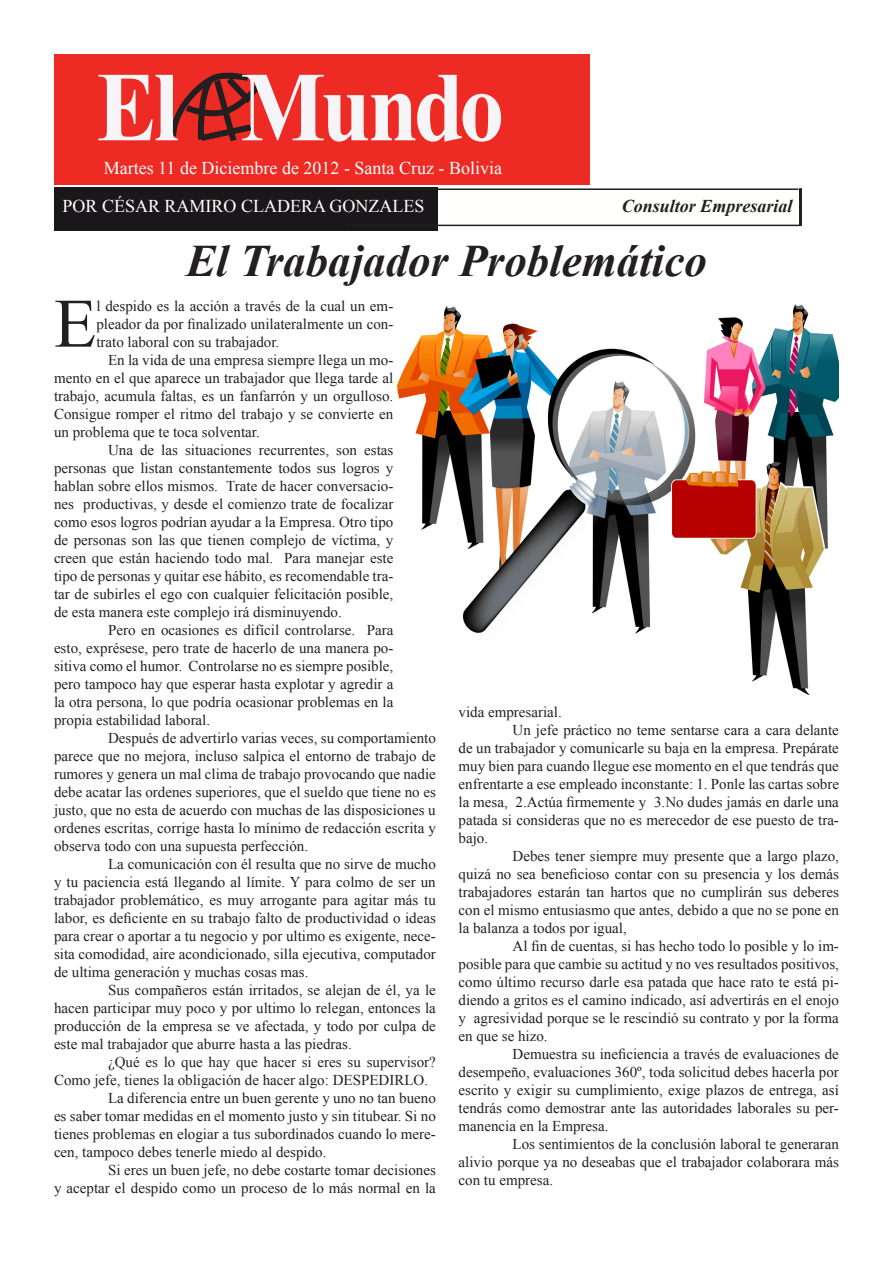
<style>
.page{position:relative;width:893px;height:1263px;background:#fff}
.page>*{position:absolute;margin:0;border:0;box-sizing:border-box;transform-origin:0 0}
.texto{font:69.3px "Times New Roman";color:#231f20}
.titulo{font:italic 700 45px "Times New Roman";color:#231f20}
.t1{font:18px "Times New Roman";color:#fdfffc}
.t2{font:18px "Times New Roman";color:#fffffd}
.escribe{font:italic 700 18px "Times New Roman";color:#231f20}
.texto-2{font:15px/18px "Times New Roman";color:#231f20;text-align:justify}
</style>
<div class="page">
<div style="left:54px;top:54px;width:536px;height:130px;background:#ee2a25"></div>
<svg style="left:98px;top:72px;width:403px;height:70px"></svg>
<div style="left:54px;top:187px;width:384px;height:43px;background:#1a171b"></div>
<hr style="left:345px;top:225px;width:456px;height:1px;background:#231f20">
<hr style="left:799px;top:188px;width:3px;height:37px;background:#231f20">
<hr style="left:338px;top:188px;width:460px;height:2px;background:#231f20">
<img style="left:397px;top:305px;width:442px;height:389px">
<p class="t1" style="left:104px;top:156px;width:400px">Martes 11 de Diciembre de 2012 - Santa Cruz - Bolivia</p>
<p class="t2" style="left:63px;top:194px;width:364px">POR CÉSAR RAMIRO CLADERA GONZALES</p>
<p class="escribe" style="left:622px;top:193px;width:172px">Consultor Empresarial</p>
<p class="titulo" style="left:186px;top:230px;width:522px">El Trabajador Problemático</p>
<p class="texto" style="left:54px;top:277px;width:44px">E</p>
<p class="texto-2" style="left:96px;top:296px;width:298px">l despido es la acción a través de la cual un em&shy;pleador da por finalizado unilateralmente un con&shy;trato laboral con su trabajador.</p>
<p class="texto-2" style="left:54px;top:350px;width:341px;text-indent:54px">En la vida de una empresa siempre llega un mo&shy;mento en el que aparece un trabajador que llega tarde al trabajo, acumula faltas, es un fanfarrón y un orgulloso.<br>Consigue romper el ritmo del trabajo y se convierte en un problema que te toca solventar.</p>
<p class="texto-2" style="left:54px;top:440px;width:341px;text-indent:54px">Una de las situaciones recurrentes, son estas personas que listan constantemente todos sus logros y hablan sobre ellos mismos. Trate de hacer conversacio&shy;nes productivas, y desde el comienzo trate de focalizar como esos logros podrían ayudar a la Empresa. Otro tipo de personas son las que tienen complejo de víctima, y creen que están haciendo todo mal. Para manejar este tipo de personas y quitar ese hábito, es recomendable tra&shy;tar de subirles el ego con cualquier felicitación posible, de esta manera este complejo irá disminuyendo.</p>
<p class="texto-2" style="left:54px;top:620px;width:341px;text-indent:54px">Pero en ocasiones es difícil controlarse. Para esto, exprésese, pero trate de hacerlo de una manera po&shy;sitiva como el humor. Controlarse no es siempre posible, pero tampoco hay que esperar hasta explotar y agredir a la otra persona, lo que podría ocasionar problemas en la propia estabilidad laboral.</p>
<p class="texto-2" style="left:54px;top:728px;width:383px;text-indent:54px">Después de advertirlo varias veces, su comportamiento parece que no mejora, incluso salpica el entorno de trabajo de rumores y genera un mal clima de trabajo provocando que nadie debe acatar las ordenes superiores, que el sueldo que tiene no es justo, que no esta de acuerdo con muchas de las disposiciones u ordenes escritas, corrige hasta lo mínimo de redacción escrita y observa todo con una supuesta perfección.</p>
<p class="texto-2" style="left:54px;top:854px;width:383px;text-indent:54px">La comunicación con él resulta que no sirve de mucho y tu paciencia está llegando al límite. Y para colmo de ser un trabajador problemático, es muy arrogante para agitar más tu labor, es deficiente en su trabajo falto de productividad o ideas para crear o aportar a tu negocio y por ultimo es exigente, nece&shy;sita comodidad, aire acondicionado, silla ejecutiva, computador de ultima generación y muchas cosas mas.</p>
<p class="texto-2" style="left:54px;top:980px;width:383px;text-indent:54px">Sus compañeros están irritados, se alejan de él, ya le hacen participar muy poco y por ultimo lo relegan, entonces la producción de la empresa se ve afectada, y todo por culpa de este mal trabajador que aburre hasta a las piedras.</p>
<p class="texto-2" style="left:54px;top:1052px;width:383px;text-indent:54px">¿Qué es lo que hay que hacer si eres su supervisor?<br>Como jefe, tienes la obligación de hacer algo: DESPEDIRLO.</p>
<p class="texto-2" style="left:54px;top:1088px;width:383px;text-indent:54px">La diferencia entre un buen gerente y uno no tan bueno es saber tomar medidas en el momento justo y sin titubear. Si no tienes problemas en elogiar a tus subordinados cuando lo mere&shy;cen, tampoco debes tenerle miedo al despido.</p>
<p class="texto-2" style="left:54px;top:1160px;width:383px;text-align:right">Si eres un buen jefe, no debe costarte tomar decisiones<br>y aceptar el despido como un proceso de lo más normal en la</p>
<p class="texto-2" style="left:459px;top:702px;width:105px">vida empresarial.</p>
<p class="texto-2" style="left:459px;top:720px;width:382px;text-indent:54px">Un jefe práctico no teme sentarse cara a cara delante de un trabajador y comunicarle su baja en la empresa. Prepárate muy bien para cuando llegue ese momento en el que tendrás que enfrentarte a ese empleado inconstante: 1. Ponle las cartas sobre la mesa, 2.Actúa firmemente y 3.No dudes jamás en darle una patada si consideras que no es merecedor de ese puesto de tra&shy;bajo.</p>
<p class="texto-2" style="left:459px;top:846px;width:382px;text-indent:54px">Debes tener siempre muy presente que a largo plazo, quizá no sea beneficioso contar con su presencia y los demás trabajadores estarán tan hartos que no cumplirán sus deberes con el mismo entusiasmo que antes, debido a que no se pone en la balanza a todos por igual,</p>
<p class="texto-2" style="left:459px;top:936px;width:382px;text-indent:54px">Al fin de cuentas, si has hecho todo lo posible y lo im&shy;posible para que cambie su actitud y no ves resultados positivos, como último recurso darle esa patada que hace rato te está pi&shy;diendo a gritos es el camino indicado, así advertirás en el enojo y agresividad porque se le rescindió su contrato y por la forma en que se hizo.</p>
<p class="texto-2" style="left:459px;top:1044px;width:382px;text-indent:54px">Demuestra su ineficiencia a través de evaluaciones de desempeño, evaluaciones 360º, toda solicitud debes hacerla por escrito y exigir su cumplimiento, exige plazos de entrega, así tendrás como demostrar ante las autoridades laborales su per&shy;manencia en la Empresa.</p>
<p class="texto-2" style="left:459px;top:1134px;width:382px;text-indent:54px">Los sentimientos de la conclusión laboral te generaran alivio porque ya no deseabas que el trabajador colaborara más con tu empresa.</p>
</div>
